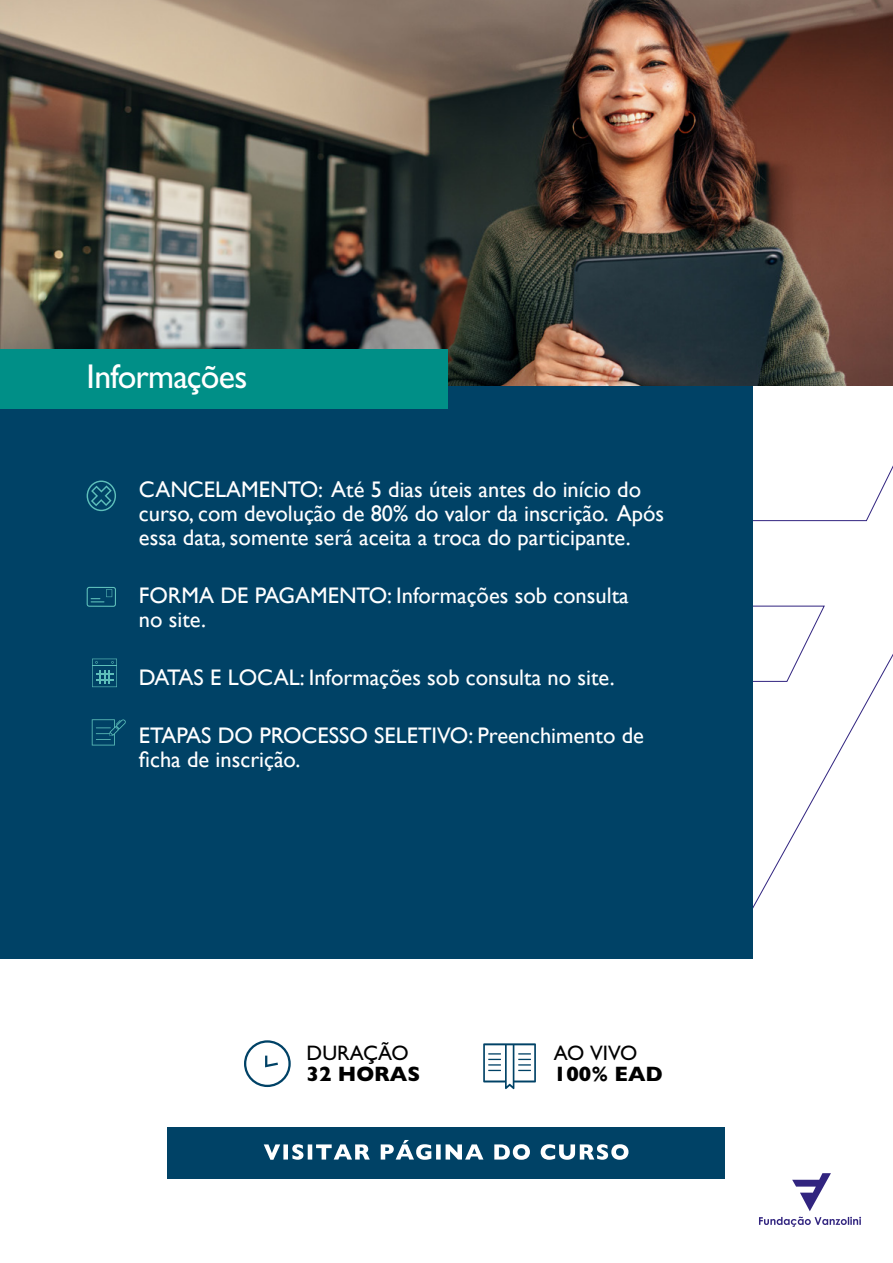
<style>
.page{position:relative;width:893px;height:1263px;background:#fff}
.page>*{position:absolute;margin:0;border:0;box-sizing:border-box;transform-origin:0 0}
.t1{font:500 34.5px "Gill Sans";letter-spacing:-.02em;color:#fff}
.t2{font:22.5px/24px "Gill Sans";color:#fff}
.t3{font:800 21px "Gill Sans";color:#000}
.t4{font:500 21px "Gill Sans";color:#000}
</style>
<div class="page">
<svg style="left:753px;top:465px;width:140px;height:444px"></svg>
<div style="left:0;top:385px;width:753px;height:574px;background:#004266"></div>
<svg style="left:87px;top:480px;width:29px;height:31px"></svg>
<svg style="left:87px;top:587px;width:29px;height:20px"></svg>
<svg style="left:92px;top:719px;width:34px;height:26px"></svg>
<svg style="left:92px;top:659px;width:25px;height:28px"></svg>
<svg style="left:483px;top:1043px;width:53px;height:46px"></svg>
<div style="left:168px;top:1127px;width:557px;height:51px;background:#004266"></div>
<svg style="left:264px;top:1140px;width:364px;height:20px"></svg>
<svg style="left:244px;top:1040px;width:47px;height:47px"></svg>
<img style="left:0;top:0;width:893px;height:385px">
<div style="left:0;top:349px;width:447px;height:60px;background:#008f87"></div>
<svg style="left:792px;top:1173px;width:39px;height:38px"></svg>
<svg style="left:759px;top:1217px;width:102px;height:10px"></svg>
<h1 class="t1" style="left:87px;top:356px;width:162px">Informações</h1>
<p class="t2" style="left:139px;top:478px;width:527px">CANCELAMENTO: Até 5 dias úteis antes do início do curso, com devolução de 80% do valor da inscrição. Após essa data, somente será aceita a troca do participante.</p>
<p class="t2" style="left:139px;top:584px;width:491px">FORMA DE PAGAMENTO: Informações sob consulta no site.</p>
<p class="t2" style="left:139px;top:666px;width:477px">DATAS E LOCAL: Informações sob consulta no site.</p>
<p class="t2" style="left:139px;top:724px;width:507px">ETAPAS DO PROCESSO SELETIVO: Preenchimento de ficha de inscrição.</p>
<p class="t4" style="left:307px;top:1040px;width:104px">DURAÇÃO</p>
<p class="t3" style="left:307px;top:1062px;width:115px">32 HORAS</p>
<p class="t4" style="left:554px;top:1040px;width:85px">AO VIVO</p>
<p class="t3" style="left:554px;top:1062px;width:110px">100% EAD</p>
</div>
